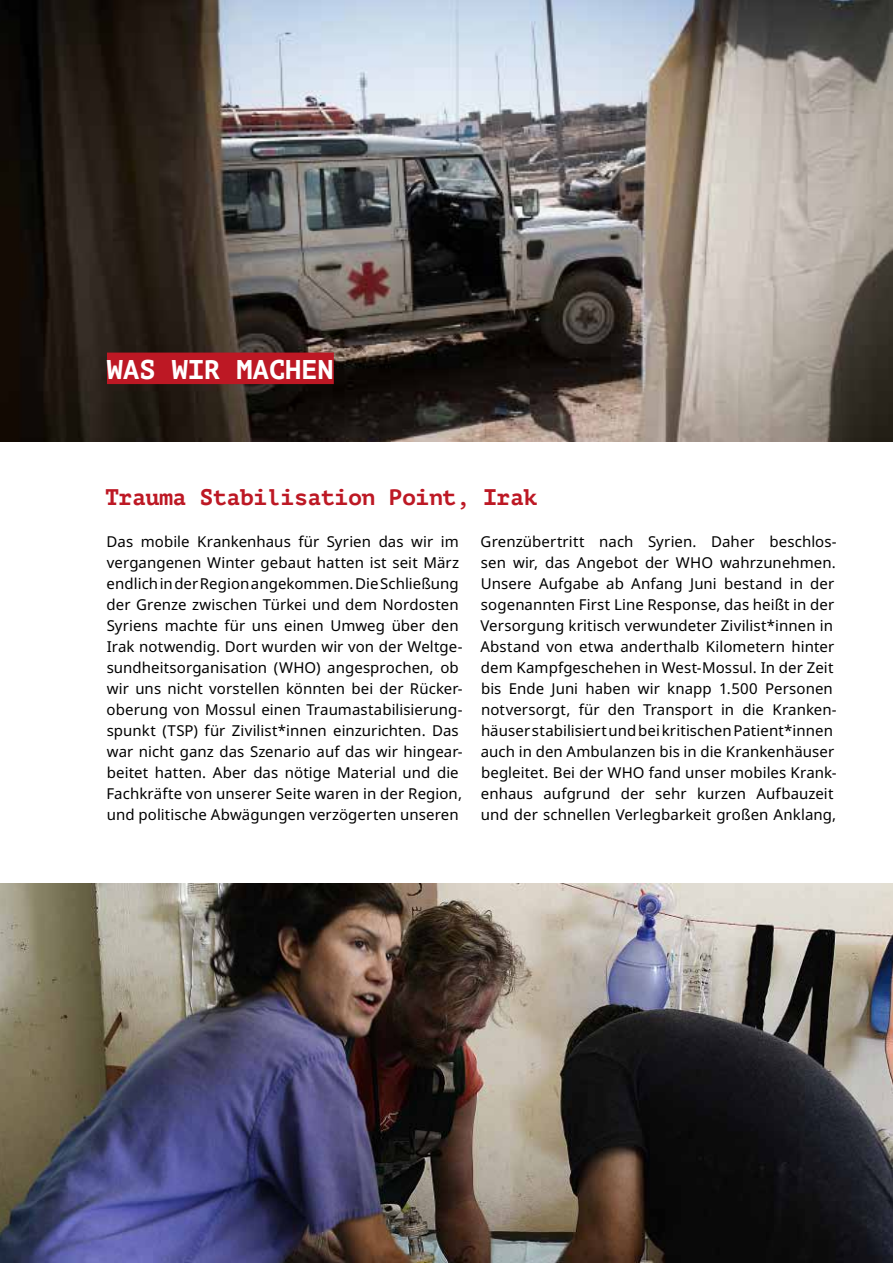
<style>
.page{position:relative;width:893px;height:1263px;background:#fff}
.page>*{position:absolute;margin:0;border:0;box-sizing:border-box;transform-origin:0 0}
.t1{font:700 27px "PT Mono";color:#fff}
.t2{font:700 22.5px "PT Mono";color:#bd1824}
.t3{font:15px/21px "Noto Sans";letter-spacing:.005em;color:#000}
</style>
<div class="page">
<img style="left:0;top:0;width:893px;height:442px">
<div style="left:107px;top:353px;width:227px;height:31px;background:#bd1824"></div>
<img style="left:0;top:883px;width:893px;height:380px">
<h1 class="t1" style="left:107px;top:353px;width:228px">WAS WIR MACHEN</h1>
<h2 class="t2" style="left:105px;top:484px;width:434px">Trauma Stabilisation Point, Irak</h2>
<p class="t3" style="left:107px;top:531px;width:357px">Das mobile Krankenhaus für Syrien das wir im vergangenen Winter gebaut hatten ist seit März endlich in der Region angekommen. Die Schließung der Grenze zwischen Türkei und dem Nordosten Syriens machte für uns einen Umweg über den Irak notwendig. Dort wurden wir von der Weltge&shy;sundheitsorganisation (WHO) angesprochen, ob wir uns nicht vorstellen könnten bei der Rücker&shy;oberung von Mossul einen Traumastabilisierung&shy;spunkt (TSP) für Zivilist*innen einzurichten. Das war nicht ganz das Szenario auf das wir hingear&shy;beitet hatten. Aber das nötige Material und die Fachkräfte von unserer Seite waren in der Region, und politische Abwägungen verzögerten unseren</p>
<p class="t3" style="left:480px;top:531px;width:358px">Grenzübertritt nach Syrien. Daher beschlos&shy;sen wir, das Angebot der WHO wahrzunehmen.<br>Unsere Aufgabe ab Anfang Juni bestand in der sogenannten First Line Response, das heißt in der Versorgung kritisch verwundeter Zivilist*innen in Abstand von etwa anderthalb Kilometern hinter dem Kampfgeschehen in West-Mossul. In der Zeit bis Ende Juni haben wir knapp 1.500 Personen notversorgt, für den Transport in die Kranken&shy;häuser stabilisiert und bei kritischen Patient*innen auch in den Ambulanzen bis in die Krankenhäuser begleitet. Bei der WHO fand unser mobiles Krank&shy;enhaus aufgrund der sehr kurzen Aufbauzeit und der schnellen Verlegbarkeit großen Anklang,</p>
</div>
